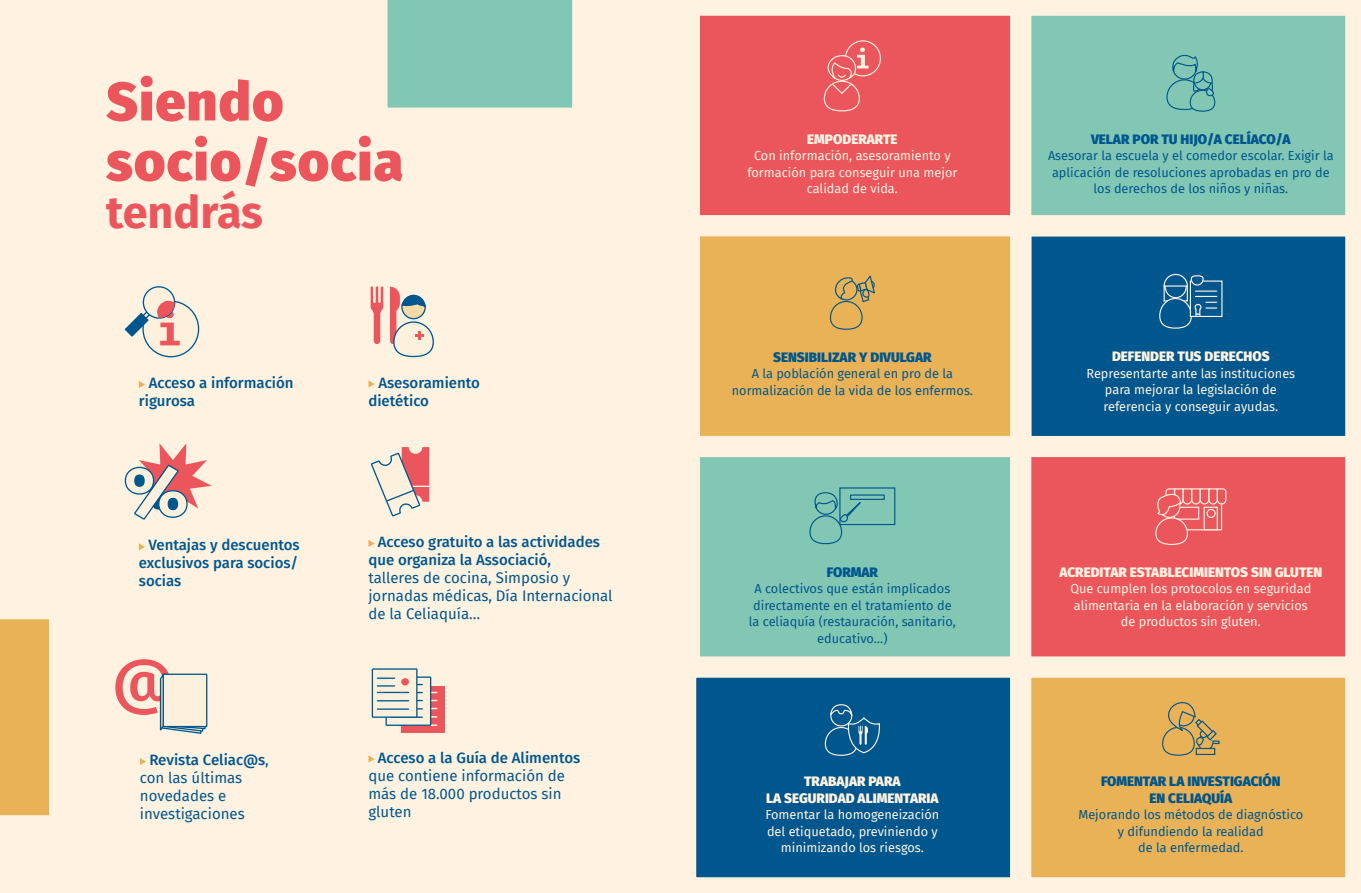
<style>
.page{position:relative;width:1361px;height:893px;background:#fff2e0}
.page>*{position:absolute;margin:0;border:0;box-sizing:border-box;transform-origin:0 0}
.t1{font:900 54px/60px "Fira Sans";letter-spacing:.02em;color:#eb565d}
.t2{font:700 45px "Fira Sans";letter-spacing:-.005em;color:#eb565d}
.t3{font:15px/18px "Fira Sans";color:#00578e}
.t4{font:500 15px/18px "Fira Sans";color:#00578e}
.t5{font:900 13.5px/16.5px "Fira Sans";color:#fff2e0;text-align:center}
.t6{font:900 13.5px/16.5px "Fira Sans";color:#00578e;text-align:center}
.t7{font:12.75px/16.5px "Fira Sans";color:#00578e;text-align:center}
.t8{font:12.75px/16.5px "Fira Sans";color:#fff2e0;text-align:center}
.s1{font-weight:500}
</style>
<div class="page">
<div style="left:700px;top:15px;width:310px;height:200px;background:#eb565d"></div>
<div style="left:679px;top:215px;width:352px;height:242px;background:#eab256;border:21px solid #fff2e0"></div>
<div style="left:679px;top:436px;width:352px;height:242px;background:#82c7b3;border:21px solid #fff2e0"></div>
<svg style="left:679px;top:657px;width:331px;height:221px;background:#266e9a"></svg>
<div style="left:1031px;top:15px;width:315px;height:200px;background:#82c7b3"></div>
<svg style="left:1010px;top:215px;width:336px;height:221px;background:#2b719c"></svg>
<svg style="left:1010px;top:436px;width:336px;height:221px;background:#ee6f72"></svg>
<svg style="left:1010px;top:657px;width:336px;height:221px;background:#edbc6c"></svg>
<svg style="left:139px;top:381px;width:6px;height:7px"></svg>
<svg style="left:368px;top:380px;width:7px;height:8px"></svg>
<svg style="left:139px;top:543px;width:6px;height:7px"></svg>
<svg style="left:124px;top:443px;width:88px;height:77px"></svg>
<svg style="left:140px;top:758px;width:6px;height:7px"></svg>
<div style="left:162px;top:674px;width:45px;height:53px;border:1px solid #00578e"></div>
<svg style="left:115px;top:659px;width:91px;height:75px"></svg>
<svg style="left:368px;top:755px;width:7px;height:7px"></svg>
<div style="left:402px;top:686px;width:43px;height:47px;background:#eb565d"></div>
<hr style="left:406px;top:708px;width:31px;height:1px;background:#fff2e0">
<hr style="left:406px;top:716px;width:31px;height:2px;background:#fff2e0">
<hr style="left:406px;top:724px;width:31px;height:2px;background:#fff2e0">
<hr style="left:406px;top:700px;width:31px;height:1px;background:#fff2e0">
<hr style="left:406px;top:692px;width:31px;height:1px;background:#fff2e0">
<div style="left:386px;top:677px;width:45px;height:48px;background:#fdf0dd"></div>
<div style="left:385px;top:676px;width:46px;height:50px;border:1px solid #00578e"></div>
<hr style="left:391px;top:700px;width:31px;height:1px;background:#00578e">
<hr style="left:391px;top:708px;width:31px;height:1px;background:#00578e">
<hr style="left:391px;top:716px;width:31px;height:2px;background:#00578e">
<hr style="left:391px;top:692px;width:31px;height:1px;background:#00578e">
<hr style="left:391px;top:684px;width:31px;height:1px;background:#00578e">
<div style="left:372px;top:669px;width:45px;height:48px;background:#fdf0dd"></div>
<div style="left:372px;top:668px;width:45px;height:50px;border:1px solid #00578e"></div>
<div style="left:401px;top:678px;width:8px;height:7px;background:#eb565d;border-radius:50%"></div>
<svg style="left:377px;top:678px;width:18px;height:1px"></svg>
<svg style="left:377px;top:685px;width:30px;height:2px"></svg>
<hr style="left:377px;top:692px;width:32px;height:1px;background:#00578e">
<hr style="left:377px;top:700px;width:32px;height:1px;background:#00578e">
<hr style="left:377px;top:708px;width:32px;height:2px;background:#00578e">
<svg style="left:371px;top:286px;width:12px;height:58px"></svg>
<svg style="left:390px;top:286px;width:44px;height:72px"></svg>
<svg style="left:368px;top:540px;width:7px;height:7px"></svg>
<svg style="left:371px;top:447px;width:58px;height:70px"></svg>
<svg style="left:124px;top:286px;width:56px;height:59px"></svg>
<div style="left:845px;top:41px;width:35px;height:35px;background:#eb565d;border-radius:50%"></div>
<div style="left:845px;top:40px;width:36px;height:36px;border:1px solid #fff2e0;border-radius:50%"></div>
<svg style="left:823px;top:48px;width:45px;height:64px"></svg>
<svg style="left:1166px;top:53px;width:50px;height:59px;background:#6fb6ad"></svg>
<div style="left:1190px;top:280px;width:32px;height:37px;background:#00578e"></div>
<svg style="left:1158px;top:273px;width:58px;height:56px"></svg>
<svg style="left:829px;top:275px;width:46px;height:55px"></svg>
<svg style="left:1154px;top:488px;width:73px;height:58px;background:#ee6f72"></svg>
<div style="left:839px;top:487px;width:56px;height:38px;background:#82c7b3;border:1px solid #00578e"></div>
<svg style="left:809px;top:491px;width:53px;height:54px"></svg>
<svg style="left:850px;top:494px;width:34px;height:6px"></svg>
<svg style="left:824px;top:704px;width:58px;height:52px;background:#216b98"></svg>
<div style="left:1205px;top:741px;width:14px;height:3px;background:#eab256;border:1px solid #00578e"></div>
<svg style="left:1161px;top:698px;width:56px;height:58px;background:#caa55d"></svg>
<div style="left:387px;top:0;width:186px;height:108px;background:#82c7b3"></div>
<div style="left:0;top:619px;width:49px;height:197px;background:#eab256"></div>
<h1 class="t1" style="left:106px;top:66px;width:299px">Siendo socio/socia</h1>
<h2 class="t2" style="left:106px;top:175px;width:158px">tendrás</h2>
<p class="t4" style="left:139px;top:373px;width:156px;text-indent:10px">Acceso a información rigurosa</p>
<p class="t4" style="left:368px;top:373px;width:113px;text-indent:10px">Asesoramiento dietético</p>
<p class="t4" style="left:139px;top:535px;width:162px;text-align:justify;text-indent:9px">Ventajas y descuentos exclusivos para socios/ socias</p>
<p class="t4" style="left:368px;top:532px;width:233px;text-indent:9px">Acceso gratuito a las actividades que organiza la Associació,</p>
<p class="t3" style="left:368px;top:568px;width:246px">talleres de cocina, Simposio y jornadas médicas, Día Internacional de la Celiaquía…</p>
<p class="t3" style="left:140px;top:750px;width:130px;text-indent:9px"><span class="s1">Revista Celiac@s</span>, con las últimas novedades e investigaciones</p>
<p class="t4" style="left:378px;top:747px;width:204px">Acceso a la Guía de Alimentos</p>
<p class="t3" style="left:368px;top:766px;width:198px">que contiene información de más de 18.000 productos sin gluten</p>
<p class="t5" style="left:807px;top:129px;width:92px">EMPODERARTE</p>
<p class="t8" style="left:747px;top:147px;width:212px">Con información, asesoramiento y formación para conseguir una mejor calidad de vida.</p>
<p class="t6" style="left:773px;top:348px;width:160px">SENSIBILIZAR Y DIVULGAR</p>
<p class="t7" style="left:732px;top:365px;width:243px">A la población general en pro de la normalización de la vida de los enfermos.</p>
<p class="t6" style="left:827px;top:562px;width:53px">FORMAR</p>
<p class="t7" style="left:749px;top:580px;width:209px">A colectivos que están implicados directamente en el tratamiento de la celiaquía (restauración, sanitario, educativo…)</p>
<p class="t5" style="left:766px;top:772px;width:174px">TRABAJAR PARA<br>LA SEGURIDAD ALIMENTARIA</p>
<p class="t8" style="left:765px;top:806px;width:175px">Fomentar la homogeneización del etiquetado, previniendo y minimizando los riesgos.</p>
<p class="t6" style="left:1091px;top:129px;width:201px">VELAR POR TU HIJO/A CELÍACO/A</p>
<p class="t7" style="left:1048px;top:147px;width:287px">Asesorar la escuela y el comedor escolar. Exigir la aplicación de resoluciones aprobadas en pro de los derechos de los niños y niñas.</p>
<p class="t5" style="left:1112px;top:347px;width:159px">DEFENDER TUS DERECHOS</p>
<p class="t8" style="left:1086px;top:365px;width:210px">Representarte ante las instituciones para mejorar la legislación de referencia y conseguir ayudas.</p>
<p class="t5" style="left:1059px;top:562px;width:264px">ACREDITAR ESTABLECIMIENTOS SIN GLUTEN</p>
<p class="t8" style="left:1070px;top:580px;width:242px">Que cumplen los protocolos en seguridad alimentaria en la elaboración y servicios de productos sin gluten.</p>
<p class="t6" style="left:1101px;top:772px;width:181px">FOMENTAR LA INVESTIGACIÓN<br>EN CELIAQUÍA</p>
<p class="t7" style="left:1078px;top:806px;width:226px">Mejorando los métodos de diagnóstico y difundiendo la realidad<br>de la enfermedad.</p>
</div>
